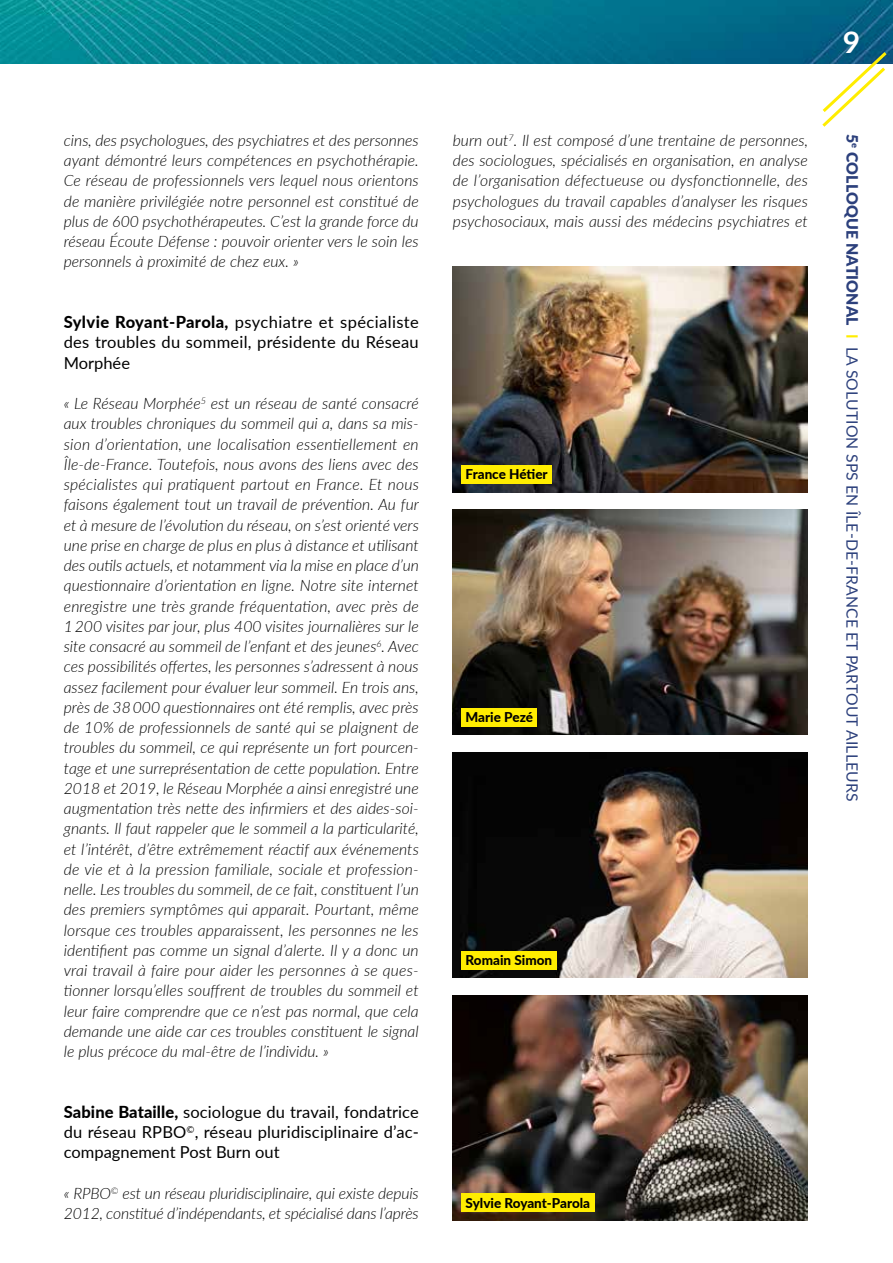
<style>
.page{position:relative;width:893px;height:1263px;background:#fff}
.page>*{position:absolute;margin:0;border:0;box-sizing:border-box;transform-origin:0 0}
.t1{font:700 30px "Lato";color:#fff}
.t2{font:16.5px/20.2px "Lato";letter-spacing:.01em;color:#000;text-align:justify}
.t3{font:italic 300 15.75px/20.2px "Lato";color:#000;text-align:justify}
.t4{font:15.75px "Lato";letter-spacing:.01em;color:#2c407c}
.t5{font:800 13.5px "Lato";color:#000}
.s1{font-weight:800}
.s2{font-weight:900}
.s3{font-weight:700;color:#ffed00}
</style>
<div class="page">
<img style="left:0;top:0;width:893px;height:64px">
<svg style="left:819px;top:49px;width:71px;height:78px"></svg>
<img style="left:453px;top:995px;width:355px;height:225px">
<img style="left:453px;top:267px;width:355px;height:225px">
<div style="left:461px;top:465px;width:91px;height:19px;background:#ffed00"></div>
<img style="left:453px;top:510px;width:355px;height:225px">
<div style="left:461px;top:708px;width:76px;height:18px;background:#ffed00"></div>
<img style="left:453px;top:752px;width:355px;height:226px">
<div style="left:461px;top:951px;width:95px;height:18px;background:#ffed00"></div>
<div style="left:461px;top:1194px;width:133px;height:18px;background:#ffed00"></div>
<p class="t3" style="left:64px;top:129px;width:357px">cins, des psychologues, des psychiatres et des personnes ayant démontré leurs compétences en psychothérapie.<br>Ce réseau de professionnels vers lequel nous orientons de manière privilégiée notre personnel est constitué de plus de 600 psychothérapeutes. C’est la grande force du réseau Écoute Défense : pouvoir orienter vers le soin les personnels à proximité de chez eux. »</p>
<p class="t2" style="left:64px;top:311px;width:357px"><span class="s1">Sylvie Royant-Parola,</span> psychiatre et spécialiste des troubles du sommeil, présidente du Réseau Morphée</p>
<p class="t3" style="left:64px;top:393px;width:357px">« Le Réseau Morphée<sup>5</sup> est un réseau de santé consacré aux troubles chroniques du sommeil qui a, dans sa mis&shy;sion d’orientation, une localisation essentiellement en Île-de-France. Toutefois, nous avons des liens avec des spécialistes qui pratiquent partout en France. Et nous faisons également tout un travail de prévention. Au fur et à mesure de l’évolution du réseau, on s’est orienté vers une prise en charge de plus en plus à distance et utilisant des outils actuels, et notamment via la mise en place d’un questionnaire d’orientation en ligne. Notre site internet enregistre une très grande fréquentation, avec près de 1 200 visites par jour, plus 400 visites journalières sur le site consacré au sommeil de l’enfant et des jeunes<sup>6</sup>. Avec ces possibilités offertes, les personnes s’adressent à nous assez facilement pour évaluer leur sommeil. En trois ans, près de 38 000 questionnaires ont été remplis, avec près de 10% de professionnels de santé qui se plaignent de troubles du sommeil, ce qui représente un fort pourcen&shy;tage et une surreprésentation de cette population. Entre 2018 et 2019, le Réseau Morphée a ainsi enregistré une augmentation très nette des infirmiers et des aides-soi&shy;gnants. Il faut rappeler que le sommeil a la particularité, et l’intérêt, d’être extrêmement réactif aux événements de vie et à la pression familiale, sociale et profession&shy;nelle. Les troubles du sommeil, de ce fait, constituent l’un des premiers symptômes qui apparait. Pourtant, même lorsque ces troubles apparaissent, les personnes ne les identifient pas comme un signal d’alerte. Il y a donc un vrai travail à faire pour aider les personnes à se ques&shy;tionner lorsqu’elles souffrent de troubles du sommeil et leur faire comprendre que ce n’est pas normal, que cela demande une aide car ces troubles constituent le signal le plus précoce du mal-être de l’individu. »</p>
<p class="t2" style="left:64px;top:1101px;width:357px"><span class="s1">Sabine Bataille,</span> sociologue du travail, fondatrice du réseau RPBO<sup>©</sup>, réseau pluridisciplinaire d’ac&shy;compagnement Post Burn out</p>
<p class="t3" style="left:64px;top:1182px;width:356px">« RPBO<sup>©</sup> est un réseau pluridisciplinaire, qui existe depuis<br>2012, constitué d’indépendants, et spécialisé dans l’après</p>
<h1 class="t1" style="left:843px;top:20px;width:19px">9</h1>
<p class="t3" style="left:453px;top:129px;width:357px">burn out<sup>7</sup>. Il est composé d’une trentaine de personnes, des sociologues, spécialisés en organisation, en analyse de l’organisation défectueuse ou dysfonctionnelle, des psychologues du travail capables d’analyser les risques psychosociaux, mais aussi des médecins psychiatres et</p>
<p class="t4" style="left:863px;top:134px;width:669px;rotate:90deg"><span class="s2">5</span><sup>e</sup> <span class="s2">COLLOQUE NATIONAL</span> <span class="s3">I</span> LA SOLUTION SPS EN ÎLE-DE-FRANCE ET PARTOUT AILLEURS</p>
<p class="t5" style="left:466px;top:464px;width:84px">France Hétier</p>
<p class="t5" style="left:466px;top:707px;width:69px">Marie Pezé</p>
<p class="t5" style="left:466px;top:950px;width:88px">Romain Simon</p>
<p class="t5" style="left:466px;top:1193px;width:126px">Sylvie Royant-Parola</p>
</div>
